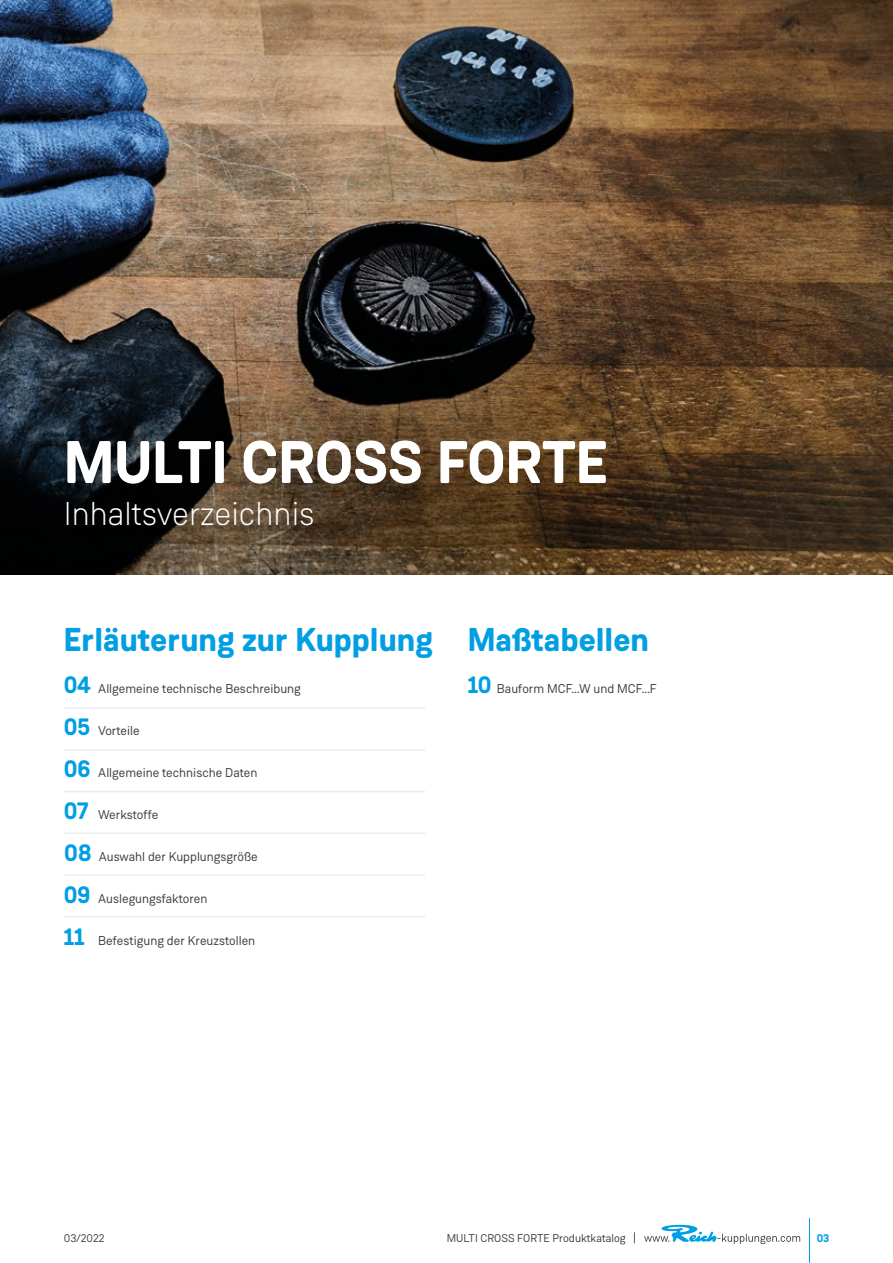
<style>
.page{position:relative;width:893px;height:1263px;background:#fff}
.page>*{position:absolute;margin:0;border:0;box-sizing:border-box;transform-origin:0 0}
.t1{font:700 60px "Weissenhof Grotesk";color:#fff}
.t2{font:700 33px "Weissenhof Grotesk";color:#009fe3}
.t3{font:300 33px "Weissenhof Grotesk";color:#fff}
.t4{font:12.75px "Weissenhof Grotesk";color:#3c3c3b}
.t5{font:11.25px "Weissenhof Grotesk";color:#3c3c3b}
.t6{font:700 11.25px "Weissenhof Grotesk";color:#009fe3}
.s1{font-weight:700;font-size:24px;color:#009fe3}
</style>
<div class="page">
<hr style="left:809px;top:1218px;width:1px;height:45px;background:#009fe3">
<svg style="left:644px;top:1224px;width:156px;height:20px"></svg>
<img style="left:0;top:0;width:893px;height:574px">
<hr style="left:64px;top:707px;width:361px;height:2px;background:#ededed">
<hr style="left:64px;top:749px;width:361px;height:2px;background:#ededed">
<hr style="left:64px;top:791px;width:361px;height:1px;background:#ededed">
<hr style="left:64px;top:832px;width:361px;height:2px;background:#ededed">
<hr style="left:64px;top:874px;width:361px;height:2px;background:#ededed">
<hr style="left:64px;top:916px;width:361px;height:1px;background:#ededed">
<h1 class="t1" style="left:64px;top:424px;width:546px">MULTI CROSS FORTE</h1>
<h2 class="t3" style="left:64px;top:494px;width:252px">Inhaltsverzeichnis</h2>
<h2 class="t2" style="left:64px;top:619px;width:587px">Erläuterung zur Kupplung Maßtabellen</h2>
<p class="t4" style="left:64px;top:681px;width:239px"><span class="s1">04</span> Allgemeine technische Beschreibung</p>
<p class="t4" style="left:64px;top:723px;width:77px"><span class="s1">05</span> Vorteile</p>
<p class="t4" style="left:64px;top:765px;width:195px"><span class="s1">06</span> Allgemeine technische Daten</p>
<p class="t4" style="left:64px;top:807px;width:96px"><span class="s1">07</span> Werkstoffe</p>
<p class="t4" style="left:64px;top:849px;width:195px"><span class="s1">08</span> Auswahl der Kupplungsgröße</p>
<p class="t4" style="left:64px;top:891px;width:145px"><span class="s1">09</span> Auslegungsfaktoren</p>
<p class="t4" style="left:64px;top:933px;width:193px"><span class="s1">11</span> Befestigung der Kreuzstollen</p>
<p class="t4" style="left:468px;top:681px;width:191px"><span class="s1">10</span> Bauform MCF…W und MCF…F</p>
<p class="t5" style="left:64px;top:1231px;width:42px">03/2022</p>
<p class="t5" style="left:447px;top:1231px;width:180px">MULTI CROSS FORTE Produktkatalog</p>
<p class="t6" style="left:817px;top:1231px;width:14px">03</p>
</div>
